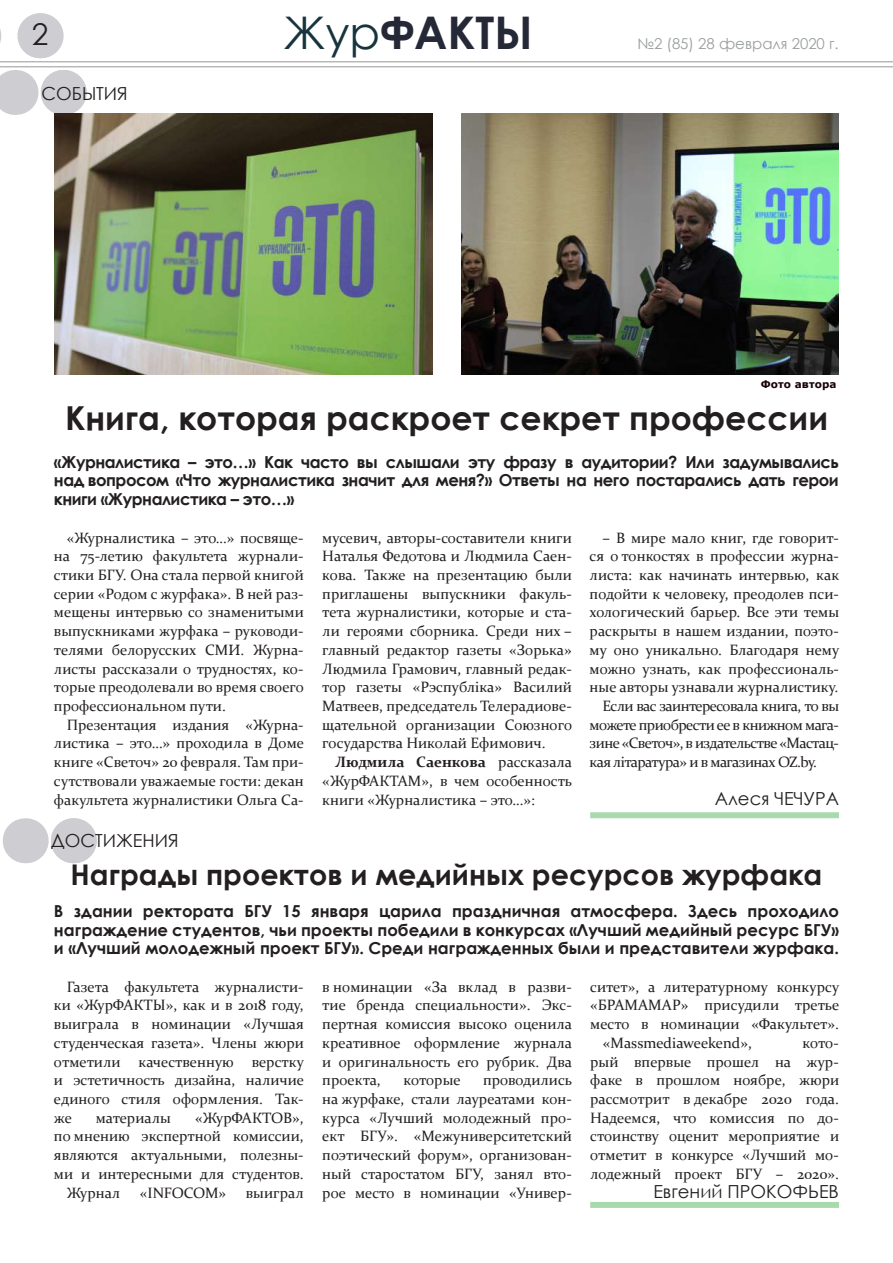
<style>
.page{position:relative;width:893px;height:1263px;background:#fff}
.page>*{position:absolute;margin:0;border:0;box-sizing:border-box;transform-origin:0 0}
.t1{font:700 45px "Century Gothic";color:#252836}
.t2{font:700 33px "Century Gothic";color:#231f20}
.t3{font:30px "Century Gothic";color:#231f20}
.t4{font:700 28.5px "Century Gothic";color:#231f20}
.t5{font:18px "Century Gothic";color:#231f20}
.t6{font:700 16.5px/18.8px "Century Gothic";letter-spacing:-.015em;color:#231f20;text-align:justify}
.t7{font:15px/18.8px "Constantia";color:#231f20;text-align:justify}
.t8{font:15px "Constantia";letter-spacing:-.04em;color:#231f20}
.t9{font:15px "Century Gothic";color:#9b9f9f}
.t10{font:700 10.5px "Verdana";letter-spacing:.01em;color:#190106}
.s1{font-weight:400;color:#17343e}
.s2{font-weight:700}
</style>
<div class="page">
<svg style="left:17px;top:13px;width:23px;height:45px"></svg>
<hr style="left:0;top:13px;width:1px;height:45px;background:#ceced2">
<hr style="left:40px;top:13px;width:1px;height:45px;background:#ceced2">
<hr style="left:0;top:61px;width:893px;height:1px;background:#231f20">
<hr style="left:0;top:66px;width:893px;height:1px;background:#231f20">
<svg style="left:40px;top:70px;width:23px;height:43px"></svg>
<hr style="left:15px;top:70px;width:1px;height:45px;background:#ceced2">
<hr style="left:63px;top:70px;width:1px;height:45px;background:#ceced2">
<img style="left:54px;top:113px;width:379px;height:261px">
<img style="left:462px;top:113px;width:377px;height:261px">
<div style="left:590px;top:812px;width:249px;height:6px;background:#a9daad"></div>
<div style="left:590px;top:1202px;width:249px;height:6px;background:#a9daad"></div>
<svg style="left:51px;top:818px;width:22px;height:45px"></svg>
<hr style="left:25px;top:818px;width:1px;height:45px;background:#ceced2">
<hr style="left:73px;top:818px;width:1px;height:45px;background:#ceced2">
<h3 class="t3" style="left:32px;top:14px;width:18px">2</h3>
<h1 class="t1" style="left:283px;top:-1px;width:251px"><span class="s1">Жур</span>ФАКТЫ</h1>
<p class="t5" style="left:41px;top:81px;width:88px">СОБЫТИЯ</p>
<p class="t9" style="left:637px;top:33px;width:203px">№2 (85) 28 февраля 2020 г.</p>
<p class="t10" style="left:761px;top:376px;width:77px">Фото автора</p>
<h2 class="t2" style="left:65px;top:393px;width:765px">Книга, которая раскроет секрет профессии</h2>
<p class="t6" style="left:54px;top:452px;width:786px">«Журналистика – это…» Как часто вы слышали эту фразу в аудитории? Или задумывались над вопросом «Что журналистика значит для меня?» Ответы на него постарались дать герои книги «Журналистика – это…»</p>
<p class="t7" style="left:54px;top:527px;width:252px;text-indent:13px">«Журналистика – это…» посвяще&shy;на 75-летию факультета журнали&shy;стики БГУ. Она стала первой книгой серии «Родом с журфака». В ней раз&shy;мещены интервью со знаменитыми выпускниками журфака – руководи&shy;телями белорусских СМИ. Журна&shy;листы рассказали о трудностях, ко&shy;торые преодолевали во время своего профессиональном пути.</p>
<p class="t7" style="left:54px;top:714px;width:252px;text-indent:13px">Презентация издания «Журна&shy;листика – это…» проходила в Доме книге «Светоч» 20 февраля. Там при&shy;сутствовали уважаемые гости: декан факультета журналистики Ольга Са-</p>
<p class="t7" style="left:602px;top:527px;width:238px">– В мире мало книг, где говорит-</p>
<p class="t7" style="left:590px;top:546px;width:251px">ся о тонкостях в профессии журна-</p>
<p class="t7" style="left:590px;top:565px;width:251px">листа: как начинать интервью, как</p>
<p class="t7" style="left:590px;top:584px;width:251px">подойти к человеку, преодолев пси-</p>
<p class="t7" style="left:590px;top:602px;width:251px">хологический барьер. Все эти темы</p>
<p class="t7" style="left:590px;top:621px;width:251px">раскрыты в нашем издании, поэто-</p>
<p class="t7" style="left:590px;top:640px;width:251px">му оно уникально. Благодаря нему</p>
<p class="t7" style="left:590px;top:658px;width:251px">можно узнать, как профессиональ-</p>
<p class="t7" style="left:590px;top:677px;width:250px">ные авторы узнавали журналистику.</p>
<p class="t8" style="left:602px;top:696px;width:238px">Если вас заинтересовала книга, то вы</p>
<p class="t8" style="left:590px;top:714px;width:251px">можете приобрести ее в книжном мага-</p>
<p class="t8" style="left:590px;top:733px;width:251px">зине «Светоч», в издательстве «Мастац-</p>
<p class="t8" style="left:590px;top:752px;width:229px">кая літаратура» и в магазинах OZ.by.</p>
<p class="t5" style="left:715px;top:785px;width:126px">Алеся ЧЕЧУРА</p>
<p class="t7" style="left:322px;top:527px;width:251px">мусевич, авторы-составители книги Наталья Федотова и Людмила Саен&shy;кова. Также на презентацию были приглашены выпускники факуль&shy;тета журналистики, которые и ста&shy;ли героями сборника. Среди них – главный редактор газеты «Зорька» Людмила Грамович, главный редак&shy;тор газеты «Рэспубліка» Василий Матвеев, председатель Телерадиове&shy;щательной организации Союзного государства Николай Ефимович.</p>
<p class="t7" style="left:322px;top:752px;width:251px;text-indent:13px"><span class="s2">Людмила Саенкова</span> рассказала «ЖурФАКТАМ», в чем особенность книги «Журналистика – это…»:</p>
<p class="t5" style="left:51px;top:828px;width:129px">ДОСТИЖЕНИЯ</p>
<h3 class="t4" style="left:71px;top:853px;width:753px">Награды проектов и медийных ресурсов журфака</h3>
<p class="t6" style="left:54px;top:901px;width:786px">В здании ректората БГУ 15 января царила праздничная атмосфера. Здесь проходило награждение студентов, чьи проекты победили в конкурсах «Лучший медийный ресурс БГУ» и «Лучший молодежный проект БГУ». Среди награжденных были и представители журфака.</p>
<p class="t7" style="left:54px;top:976px;width:251px;text-indent:13px">Газета факультета журналисти&shy;ки «ЖурФАКТЫ», как и в 2018 году, выиграла в номинации «Лучшая студенческая газета». Члены жюри отметили качественную верстку и эстетичность дизайна, наличие единого стиля оформления. Так&shy;же</p>
<p class="t7" style="left:322px;top:976px;width:251px">в номинации «За вклад в разви&shy;тие бренда специальности». Экс&shy;пертная комиссия высоко оценила креативное оформление журнала и оригинальность его рубрик. Два проекта,</p>
<p class="t7" style="left:590px;top:976px;width:251px">ситет», а литературному конкурсу</p>
<p class="t7" style="left:590px;top:995px;width:251px">«БРАМАМАР» присудили третье</p>
<p class="t7" style="left:590px;top:1014px;width:250px">место в номинации «Факультет».</p>
<p class="t7" style="left:603px;top:1033px;width:150px">«Massmediaweekend»,</p>
<p class="t7" style="left:590px;top:1033px;width:251px;text-indent:212px">кото&shy;рый впервые прошел на жур&shy;факе в прошлом ноябре, жюри рассмотрит в декабре 2020 года.<br>Надеемся, что комиссия по до&shy;стоинству оценит мероприятие и отметит в конкурсе «Лучший мо&shy;лодежный проект БГУ – 2020».</p>
<p class="t5" style="left:653px;top:1178px;width:187px">Евгений ПРОКОФЬЕВ</p>
<p class="t7" style="left:322px;top:1070px;width:251px;text-indent:161px">проводились на журфаке, стали лауреатами кон&shy;курса «Лучший молодежный про&shy;ект БГУ». «Межуниверситетский поэтический форум», организован&shy;ный старостатом БГУ, занял вто&shy;рое место в номинации «Универ-</p>
<p class="t7" style="left:403px;top:1070px;width:59px">которые</p>
<p class="t7" style="left:96px;top:1107px;width:77px">материалы</p>
<p class="t7" style="left:195px;top:1107px;width:110px">«ЖурФАКТОВ»,</p>
<p class="t7" style="left:54px;top:1126px;width:251px">по мнению экспертной комиссии,</p>
<p class="t7" style="left:54px;top:1145px;width:251px">являются актуальными, полезны-</p>
<p class="t7" style="left:54px;top:1163px;width:251px">ми и интересными для студентов.</p>
<p class="t7" style="left:67px;top:1182px;width:55px">Журнал</p>
<p class="t7" style="left:140px;top:1182px;width:88px">«INFOCOM»</p>
<p class="t7" style="left:246px;top:1182px;width:59px">выиграл</p>
</div>
